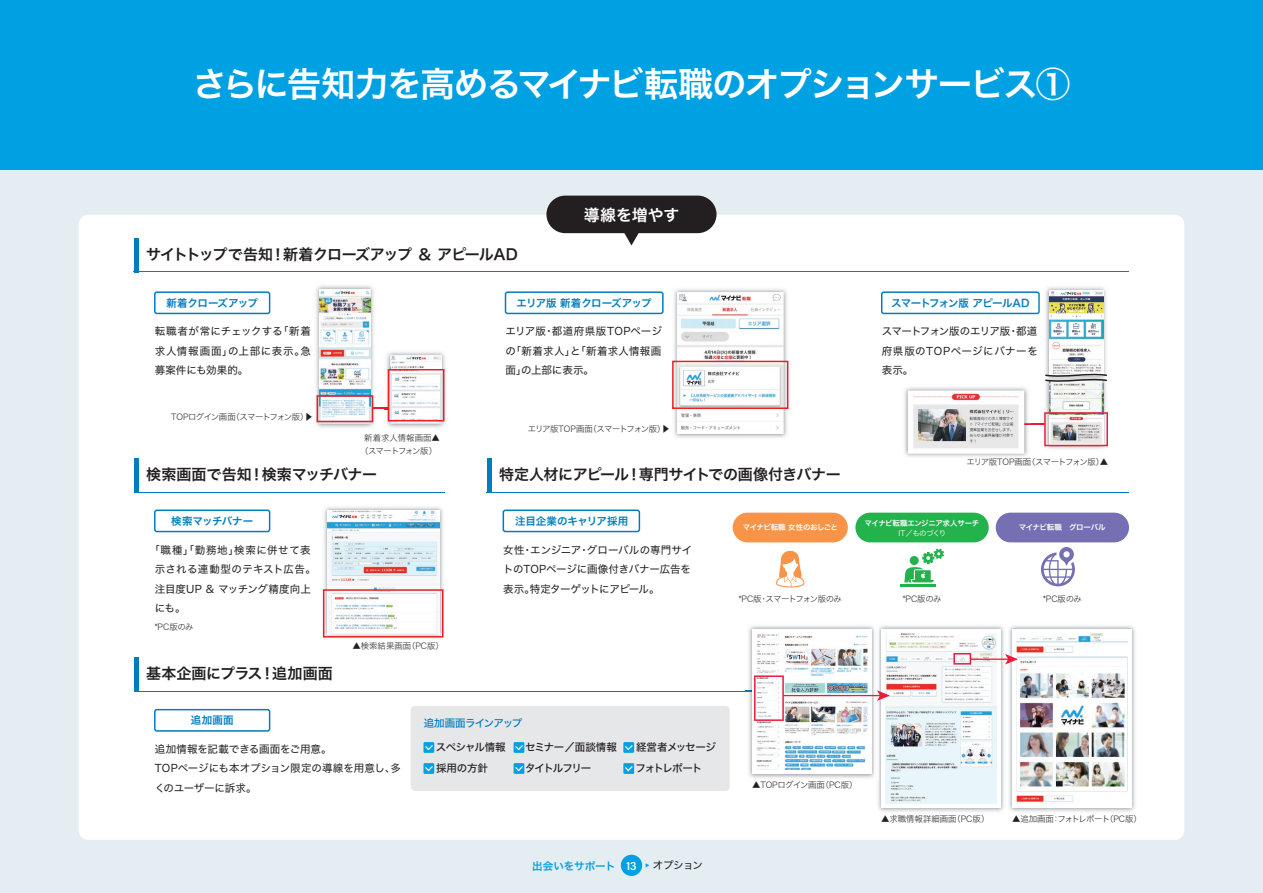
<style>
.page{position:relative;width:1263px;height:893px;background:#00a1e3}
.page>*{position:absolute;margin:0;border:0;box-sizing:border-box;transform-origin:0 0}
.t1{font:34.5px "Hiragino Sans W6";letter-spacing:-.055em;color:#fff}
.t2{font:15.9px "Hiragino Sans W6";color:#fff}
.t3{font:15px "Hiragino Sans W6";letter-spacing:-.02em;color:#231f20}
.t4{font:15px "Hiragino Sans W6";letter-spacing:-.06em;color:#231f20}
.t5{font:10.5px/19.5px "Hiragino Sans W4";letter-spacing:.005em;color:#231f20;text-align:justify}
.t6{font:10.5px/19.5px "Hiragino Sans W4";letter-spacing:-.02em;color:#231f20}
.t7{font:10.5px/19.5px "Hiragino Sans W4";letter-spacing:-.015em;color:#231f20}
.t8{font:10.5px/19.5px "Hiragino Sans W4";letter-spacing:.03em;color:#231f20}
.t9{font:10.5px "Hiragino Sans W6";letter-spacing:-.02em;color:#007dbe}
.t10{font:10.5px "Hiragino Sans W6";letter-spacing:-.065em;color:#007dbe}
.t11{font:10.5px "Hiragino Sans W6";letter-spacing:-.055em;color:#007dbe}
.t12{font:10.5px "Hiragino Sans W5";letter-spacing:-.07em;color:#231f20}
.t13{font:10.5px "Hiragino Sans W5";letter-spacing:-.09em;color:#007dbe}
.t14{font:10.5px "Hiragino Sans W5";letter-spacing:-.02em;color:#231f20}
.t15{font:10.5px "Hiragino Sans W5";letter-spacing:-.04em;color:#231f20}
.t16{font:10.5px "Hiragino Sans W6";letter-spacing:-.005em;color:#00a1e3}
.t17{font:10.5px "Hiragino Sans W5";letter-spacing:-.1em;color:#231f20}
.t18{font:10.5px "Hiragino Sans W5";letter-spacing:-.11em;color:#231f20}
.t19{font:8.4px "Hiragino Sans W2";letter-spacing:-.045em;color:#231f20}
.t20{font:8.4px "Hiragino Sans W2";color:#231f20}
.t21{font:8.4px/13.5px "Hiragino Sans W2";letter-spacing:-.025em;color:#231f20;text-align:center}
.t22{font:8.4px "Hiragino Sans W2";letter-spacing:-.02em;color:#231f20}
.t23{font:8.4px "Hiragino Sans W2";letter-spacing:-.075em;color:#231f20}
.t24{font:7.5px "Hiragino Sans W6";letter-spacing:-.035em;color:#fff}
.t25{font:7.5px "Hiragino Sans W6";letter-spacing:-.06em;color:#fff}
.t26{font:7.5px "Hiragino Sans W3";letter-spacing:-.1em;color:#fff}
.s1{font-family:"Koz Go Pr 6 N"}
</style>
<div class="page">
<div style="left:0;top:170px;width:1263px;height:723px;background:#e4edf2"></div>
<div style="left:79px;top:215px;width:1105px;height:625px;background:#fff;border-radius:9px"></div>
<svg style="left:623px;top:233px;width:17px;height:12px"></svg>
<div style="left:546px;top:196px;width:170px;height:37px;background:#231f20;border-radius:19px"></div>
<hr style="left:134px;top:238px;width:4px;height:34px;background:#007dbe">
<hr style="left:134px;top:271px;width:995px;height:1px;background:#007dbe">
<div style="left:154px;top:291px;width:116px;height:23px;border:2px solid #007dbe;border-radius:2px"></div>
<div style="left:505px;top:291px;width:159px;height:23px;border:2px solid #007dbe;border-radius:2px"></div>
<img style="left:672px;top:289px;width:117px;height:149px">
<img style="left:677px;top:292px;width:106px;height:142px">
<svg style="left:881px;top:291px;width:159px;height:23px"></svg>
<img style="left:1044px;top:287px;width:64px;height:162px">
<img style="left:1049px;top:291px;width:54px;height:82px">
<img style="left:1049px;top:383px;width:54px;height:29px">
<svg style="left:1044px;top:373px;width:64px;height:10px"></svg>
<svg style="left:1044px;top:412px;width:64px;height:34px"></svg>
<hr style="left:1019px;top:423px;width:26px;height:2px;background:#ed1a3a">
<img style="left:904px;top:387px;width:124px;height:70px">
<svg style="left:1024px;top:391px;width:7px;height:62px"></svg>
<svg style="left:908px;top:391px;width:116px;height:63px"></svg>
<img style="left:910px;top:391px;width:112px;height:61px">
<img style="left:316px;top:285px;width:61px;height:143px">
<img style="left:319px;top:289px;width:51px;height:135px">
<div style="left:317px;top:395px;width:56px;height:27px;border:2px solid #ee1d23"></div>
<img style="left:384px;top:352px;width:61px;height:76px">
<svg style="left:373px;top:408px;width:15px;height:1px"></svg>
<img style="left:391px;top:356px;width:51px;height:68px">
<div style="left:388px;top:369px;width:56px;height:52px;border:2px solid #ee1d23"></div>
<div style="left:672px;top:361px;width:116px;height:48px;border:2px solid #ee1d23"></div>
<hr style="left:134px;top:658px;width:4px;height:34px;background:#007dbe">
<hr style="left:134px;top:691px;width:638px;height:1px;background:#007dbe">
<div style="left:154px;top:709px;width:116px;height:23px;border:2px solid #007dbe;border-radius:2px"></div>
<img style="left:748px;top:625px;width:127px;height:153px">
<div style="left:752px;top:629px;width:119px;height:145px;background:#fff"></div>
<img style="left:757px;top:634px;width:110px;height:136px">
<svg style="left:746px;top:675px;width:38px;height:46px"></svg>
<img style="left:878px;top:625px;width:257px;height:187px">
<div style="left:1012px;top:629px;width:119px;height:179px;background:#fff"></div>
<img style="left:1017px;top:634px;width:110px;height:170px">
<img style="left:1006px;top:625px;width:1px;height:187px">
<div style="left:881px;top:629px;width:119px;height:179px;background:#fff"></div>
<img style="left:886px;top:634px;width:110px;height:170px">
<svg style="left:953px;top:653px;width:18px;height:12px"></svg>
<hr style="left:783px;top:695px;width:98px;height:1px;background:#ed1a3a">
<svg style="left:877px;top:690px;width:13px;height:11px"></svg>
<hr style="left:971px;top:658px;width:38px;height:2px;background:#ed1a3a">
<svg style="left:1005px;top:654px;width:13px;height:10px"></svg>
<div style="left:411px;top:706px;width:319px;height:85px;background:#e6e7e9;border-radius:4px"></div>
<div style="left:423px;top:742px;width:11px;height:11px;background:#00a1e3"></div>
<svg style="left:425px;top:745px;width:8px;height:5px"></svg>
<div style="left:514px;top:742px;width:10px;height:11px;background:#00a1e3"></div>
<svg style="left:515px;top:745px;width:8px;height:5px"></svg>
<div style="left:623px;top:742px;width:11px;height:11px;background:#00a1e3"></div>
<svg style="left:625px;top:745px;width:8px;height:5px"></svg>
<div style="left:423px;top:763px;width:11px;height:11px;background:#00a1e3"></div>
<svg style="left:425px;top:766px;width:8px;height:5px"></svg>
<div style="left:514px;top:763px;width:10px;height:11px;background:#00a1e3"></div>
<svg style="left:515px;top:766px;width:8px;height:5px"></svg>
<div style="left:623px;top:763px;width:11px;height:11px;background:#00a1e3"></div>
<svg style="left:625px;top:766px;width:8px;height:5px"></svg>
<hr style="left:134px;top:459px;width:4px;height:34px;background:#007dbe">
<hr style="left:134px;top:492px;width:310px;height:1px;background:#007dbe">
<div style="left:154px;top:509px;width:116px;height:23px;border:2px solid #007dbe;border-radius:2px"></div>
<img style="left:322px;top:507px;width:122px;height:131px">
<img style="left:327px;top:510px;width:113px;height:124px">
<div style="left:323px;top:589px;width:120px;height:48px;border:2px solid #ee1d23"></div>
<hr style="left:487px;top:459px;width:4px;height:34px;background:#007dbe">
<hr style="left:487px;top:492px;width:642px;height:1px;background:#007dbe">
<div style="left:503px;top:509px;width:137px;height:23px;border:2px solid #007dbe;border-radius:2px"></div>
<svg style="left:776px;top:550px;width:28px;height:38px"></svg>
<div style="left:733px;top:513px;width:115px;height:29px;background:#f79447;border-radius:15px"></div>
<svg style="left:1041px;top:547px;width:34px;height:39px"></svg>
<div style="left:996px;top:513px;width:133px;height:29px;background:#756fb3;border-radius:15px"></div>
<hr style="left:900px;top:584px;width:36px;height:2px;background:#23b24b">
<svg style="left:904px;top:549px;width:40px;height:33px"></svg>
<div style="left:855px;top:513px;width:134px;height:29px;background:#23b24b;border-radius:15px"></div>
<div style="left:621px;top:855px;width:21px;height:21px;background:#00a1e3;border-radius:50%"></div>
<h1 class="t1" style="left:193px;top:53px;width:879px">さらに告知力を高めるマイナビ転職のオプションサービス①</h1>
<h2 class="t2" style="left:584px;top:201px;width:97px">導線を増やす</h2>
<h3 class="t4" style="left:146px;top:240px;width:373px">サイトトップで告知！新着クローズアップ ＆ アピールAD</h3>
<p class="t9" style="left:166px;top:293px;width:93px">新着クローズアップ</p>
<p class="t5" style="left:155px;top:321px;width:158px">転職者が常にチェックする「新着求人情報画面」の上部に表示。急募案件にも効果的。</p>
<p class="t11" style="left:516px;top:293px;width:137px">エリア版 新着クローズアップ</p>
<p class="t5" style="left:505px;top:321px;width:158px">エリア版・都道府県版TOPページの「新着求人」と「新着求人情報画面」の上部に表示。</p>
<p class="t10" style="left:891px;top:293px;width:140px">スマートフォン版 アピールAD</p>
<p class="t5" style="left:882px;top:321px;width:158px">スマートフォン版のエリア版・都道府県版のTOPページにバナーを表示。</p>
<p class="t19" style="left:171px;top:410px;width:143px">TOPログイン画面（スマートフォン版）<span class="s1">▶</span></p>
<p class="t21" style="left:360px;top:430px;width:81px">新着求人情報画面▲（スマートフォン版）</p>
<h3 class="t3" style="left:146px;top:461px;width:233px">検索画面で告知！検索マッチバナー</h3>
<p class="t9" style="left:171px;top:511px;width:84px">検索マッチバナー</p>
<p class="t8" style="left:155px;top:539px;width:163px;text-indent:-5px">「職種」「勤務地」検索に併せて表示される連動型のテキスト広告。注目度UP &amp; マッチング精度向上にも。</p>
<p class="t19" style="left:155px;top:619px;width:40px">*PC版のみ</p>
<p class="t20" style="left:353px;top:638px;width:93px">▲検索結果画面（PC版）</p>
<p class="t19" style="left:528px;top:422px;width:143px">エリア版TOP画面（スマートフォン版）<span class="s1">▶</span></p>
<h3 class="t3" style="left:499px;top:461px;width:343px">特定人材にアピール！専門サイトでの画像付きバナー</h3>
<p class="t9" style="left:515px;top:511px;width:115px">注目企業のキャリア採用</p>
<p class="t25" style="left:743px;top:521px;width:97px">マイナビ転職 女性のおしごと</p>
<p class="t6" style="left:503px;top:539px;width:190px">女性・エンジニア・グローバルの専門サイトのTOPページに画像付きバナー広告を表示。特定ターゲットにアピール。</p>
<p class="t23" style="left:739px;top:591px;width:105px">*PC版・スマートフォン版のみ</p>
<h3 class="t3" style="left:146px;top:660px;width:188px">基本企画にプラス！追加画面</h3>
<p class="t9" style="left:191px;top:710px;width:44px">追加画面</p>
<p class="t7" style="left:155px;top:738px;width:248px">追加情報を記載できる画面をご用意。<br>TOPページにも本オプション限定の導線を用意し、多くのユーザーに訴求。</p>
<p class="t13" style="left:424px;top:714px;width:100px">追加画面ラインアップ</p>
<p class="t12" style="left:436px;top:737px;width:71px">スペシャル情報</p>
<p class="t14" style="left:525px;top:737px;width:93px">セミナー／面談情報</p>
<p class="t15" style="left:636px;top:737px;width:81px">経営者メッセージ</p>
<p class="t12" style="left:436px;top:758px;width:53px">採用の方針</p>
<p class="t17" style="left:525px;top:758px;width:68px">タイトルフリー</p>
<p class="t18" style="left:635px;top:758px;width:68px">フォトレポート</p>
<p class="t22" style="left:752px;top:777px;width:107px">▲TOPログイン画面（PC版）</p>
<p class="t19" style="left:966px;top:454px;width:143px">エリア版TOP画面（スマートフォン版）▲</p>
<p class="t24" style="left:864px;top:517px;width:116px">マイナビ転職エンジニア求人サーチ</p>
<p class="t26" style="left:899px;top:527px;width:49px">IT／ものづくり</p>
<p class="t19" style="left:903px;top:591px;width:40px">*PC版のみ</p>
<p class="t24" style="left:1019px;top:521px;width:88px">マイナビ転職　グローバル</p>
<p class="t19" style="left:1043px;top:591px;width:40px">*PC版のみ</p>
<p class="t20" style="left:881px;top:811px;width:110px">▲求職情報詳細画面（PC版）</p>
<p class="t19" style="left:1012px;top:811px;width:131px">▲追加画面：フォトレポート（PC版）</p>
<p class="t16" style="left:532px;top:856px;width:85px">出会いをサポート</p>
<p class="t5" style="left:653px;top:855px;width:51px">オプション</p>
</div>
